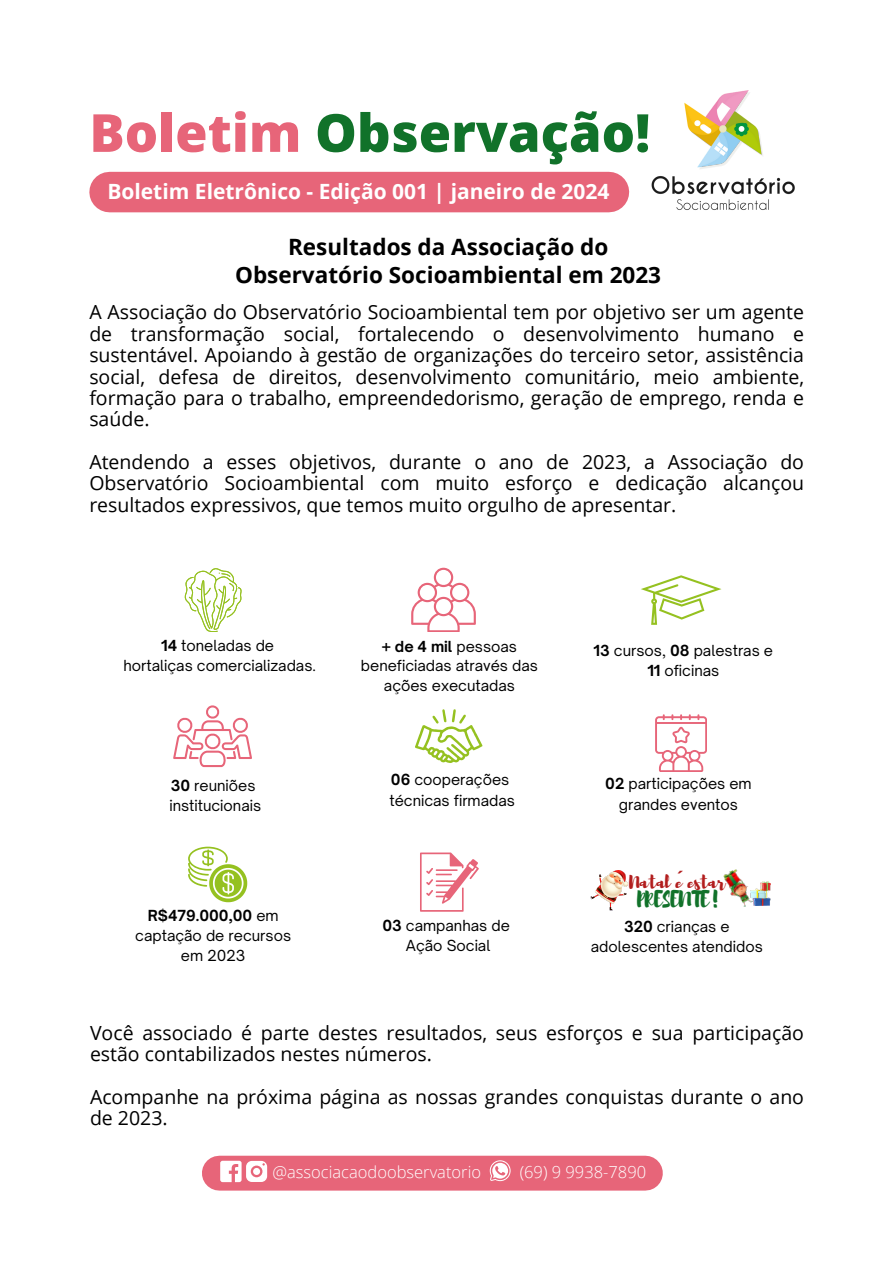
<style>
.page{position:relative;width:893px;height:1264px;background:#fff}
.page>*{position:absolute;margin:0;border:0;box-sizing:border-box;transform-origin:0 0}
.t1{font:800 52.5px "Open Sans";color:#11722a}
.t2{font:700 22.5px/28.2px "Open Sans";color:#000;text-align:center}
.t3{font:700 21px "Open Sans";color:#fff}
.t4{font:20.7px "Brusher";color:#11722a}
.t5{font:19.5px/21.3px "Open Sans";color:#000;text-align:justify}
.t6{font:17.25px "Brusher";color:#b21d1d}
.t7{font:700 17.25px "Open Sans";color:#b21d1d}
.t8{font:300 16.5px "Open Sans";color:#fff}
.t9{font:14.55px/20.2px "Open Sauce One";color:#000;text-align:center}
.s1{color:#e76579}
.s2{font-weight:700}
</style>
<div class="page">
<div style="left:110px;top:172px;width:499px;height:40px;background:#e76579"></div>
<img style="left:651px;top:90px;width:144px;height:120px">
<div style="left:219px;top:1155px;width:426px;height:35px;background:#e76579"></div>
<svg style="left:220px;top:1160px;width:47px;height:22px"></svg>
<svg style="left:489px;top:1160px;width:21px;height:21px"></svg>
<svg style="left:185px;top:568px;width:57px;height:64px"></svg>
<svg style="left:411px;top:567px;width:64px;height:65px"></svg>
<svg style="left:641px;top:575px;width:80px;height:50px"></svg>
<svg style="left:173px;top:705px;width:79px;height:62px"></svg>
<svg style="left:415px;top:709px;width:67px;height:54px"></svg>
<svg style="left:420px;top:852px;width:59px;height:59px"></svg>
<svg style="left:188px;top:846px;width:59px;height:56px"></svg>
<svg style="left:655px;top:714px;width:51px;height:57px"></svg>
<img style="left:590px;top:870px;width:37px;height:40px">
<img style="left:723px;top:869px;width:27px;height:38px">
<img style="left:750px;top:881px;width:20px;height:24px">
<p class="t1" style="left:89px;top:96px;width:562px"><span class="s1">Boletim</span> Observação!</p>
<p class="t3" style="left:107px;top:176px;width:503px">Boletim Eletrônico - Edição 001 | janeiro de 2024</p>
<p class="t2" style="left:235px;top:232px;width:427px">Resultados da Associação do<br>Observatório Socioambiental em 2023</p>
<p class="t5" style="left:89px;top:301px;width:716px">A Associação do Observatório Socioambiental tem por objetivo ser um agente de transformação social, fortalecendo o desenvolvimento humano e sustentável. Apoiando à gestão de organizações do terceiro setor, assistência social, defesa de direitos, desenvolvimento comunitário, meio ambiente, formação para o trabalho, empreendedorismo, geração de emprego, renda e saúde.</p>
<p class="t5" style="left:89px;top:451px;width:716px">Atendendo a esses objetivos, durante o ano de 2023, a Associação do Observatório Socioambiental com muito esforço e dedicação alcançou resultados expressivos, que temos muito orgulho de apresentar.</p>
<p class="t9" style="left:161px;top:635px;width:114px"><span class="s2">14</span> toneladas de</p>
<p class="t9" style="left:123px;top:655px;width:194px">hortaliças comercializadas.</p>
<p class="t9" style="left:171px;top:775px;width:86px"><span class="s2">30</span> reuniões</p>
<p class="t9" style="left:169px;top:795px;width:93px">institucionais</p>
<p class="t9" style="left:361px;top:636px;width:178px"><span class="s2">+ de 4 mil</span> pessoas beneficiadas através das ações executadas</p>
<p class="t9" style="left:391px;top:769px;width:120px"><span class="s2">06</span> cooperações</p>
<p class="t9" style="left:389px;top:789px;width:127px">técnicas firmadas</p>
<p class="t9" style="left:135px;top:904px;width:157px"><span class="s2">R$479.000,00</span> em captação de recursos em 2023</p>
<p class="t9" style="left:382px;top:914px;width:129px"><span class="s2">03</span> campanhas de</p>
<p class="t9" style="left:406px;top:935px;width:86px">Ação Social</p>
<p class="t9" style="left:593px;top:640px;width:181px"><span class="s2">13</span> cursos, <span class="s2">08</span> palestras e</p>
<p class="t9" style="left:647px;top:660px;width:73px"><span class="s2">11</span> oficinas</p>
<p class="t9" style="left:605px;top:773px;width:148px"><span class="s2">02</span> participações em grandes eventos</p>
<p class="t7" style="left:675px;top:865px;width:12px">´</p>
<h3 class="t6" style="left:629px;top:870px;width:97px">Natal e estar</h3>
<h1 class="t4" style="left:637px;top:885px;width:86px">PRESENTE!</h1>
<p class="t9" style="left:591px;top:915px;width:173px"><span class="s2">320</span> crianças e adolescentes atendidos</p>
<p class="t5" style="left:90px;top:1021px;width:715px">Você associado é parte destes resultados, seus esforços e sua participação estão contabilizados nestes números.</p>
<p class="t5" style="left:90px;top:1085px;width:715px">Acompanhe na próxima página as nossas grandes conquistas durante o ano de 2023.</p>
<p class="t8" style="left:272px;top:1159px;width:210px">@associacaodoobservatorio</p>
<p class="t8" style="left:519px;top:1159px;width:128px">(69) 9 9938-7890</p>
</div>
